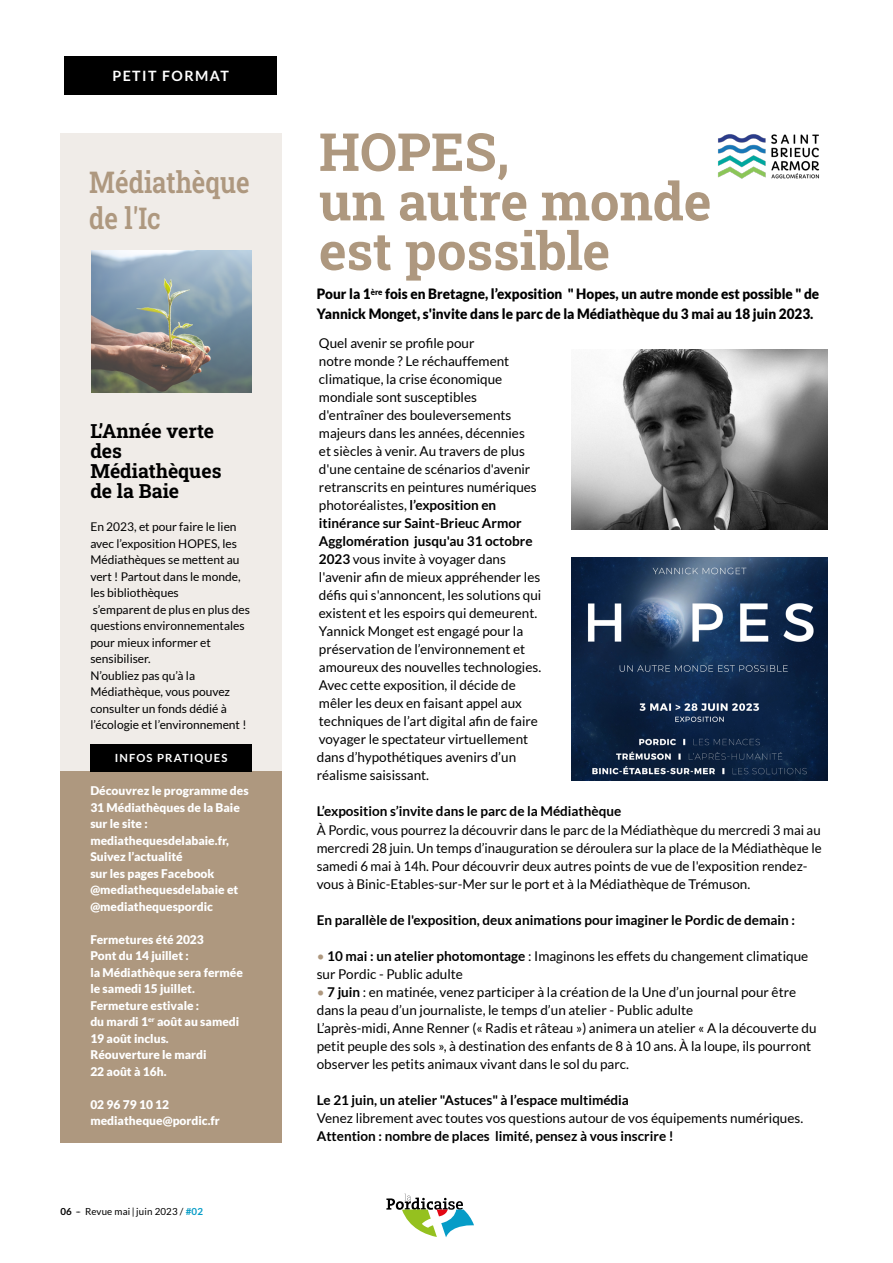
<style>
.page{position:relative;width:893px;height:1263px;background:#fff}
.page>*{position:absolute;margin:0;border:0;box-sizing:border-box;transform-origin:0 0}
.t1{font:52.5px/49.5px "Roboto Slab";color:#ae987f}
.t2{font:30px/36px "Roboto Slab";color:#ae987f;scale:.86 1}
.t3{font:19.5px/20.2px "Roboto Slab";color:#000}
.t4{font:900 14.25px/19.5px "Lato";color:#000;scale:.95 1}
.t5{font:700 14.25px "Lato";letter-spacing:.1em;color:#fff}
.t6{font:13.5px/18px "Lato";color:#000}
.t7{font:700 13.5px "Lato";color:#000}
.t8{font:900 12px/16.5px "Lato";color:#fff}
.t9{font:12px/16.5px "Lato";color:#000}
.t10{font:700 11.25px "Lato";letter-spacing:.1em;color:#fff}
.t11{font:9.75px "Lato";letter-spacing:.015em;color:#000}
.s1{font-weight:700}
.s2{font-weight:700;color:#069cc7}
.s3{color:#ae987f}
</style>
<div class="page">
<div style="left:61px;top:134px;width:221px;height:638px;background:#f0ece8"></div>
<div style="left:61px;top:772px;width:221px;height:371px;background:#ae987f"></div>
<div style="left:64px;top:56px;width:213px;height:38px;background:#000"></div>
<img style="left:92px;top:250px;width:160px;height:143px">
<img style="left:572px;top:350px;width:255px;height:179px">
<div style="left:90px;top:744px;width:162px;height:28px;background:#000"></div>
<img style="left:572px;top:558px;width:255px;height:222px">
<svg style="left:386px;top:1194px;width:88px;height:43px"></svg>
<img style="left:718px;top:134px;width:102px;height:45px">
<p class="t5" style="left:112px;top:68px;width:118px">PETIT FORMAT</p>
<h2 class="t2" style="left:89px;top:163px;width:188px">Médiathèque de l'Ic</h2>
<h3 class="t3" style="left:90px;top:420px;width:133px">L’Année verte des<br>Médiathèques de la Baie</h3>
<p class="t9" style="left:90px;top:519px;width:161px">En 2023, et pour faire le lien avec l’exposition HOPES, les<br>Médiathèques se mettent au vert ! Partout dans le monde, les bibliothèques<br>s’emparent de plus en plus des questions environnementales pour mieux informer et sensibiliser.<br>N’oubliez pas qu’à la<br>Médiathèque, vous pouvez consulter un fonds dédié à l’écologie et l’environnement !</p>
<p class="t10" style="left:115px;top:752px;width:114px">INFOS PRATIQUES</p>
<p class="t8" style="left:90px;top:782px;width:160px">Découvrez le programme des<br>31 Médiathèques de la Baie sur le site : mediathequesdelabaie.fr,<br>Suivez l’actualité<br>sur les pages Facebook @mediathequesdelabaie et @mediathequespordic</p>
<p class="t8" style="left:90px;top:931px;width:154px">Fermetures été 2023<br>Pont du 14 juillet :<br>la Médiathèque sera fermée le samedi 15 juillet.<br>Fermeture estivale :<br>du mardi 1<sup>er</sup> août au samedi<br>19 août inclus.<br>Réouverture le mardi<br>22 août à 16h.</p>
<p class="t8" style="left:90px;top:1096px;width:131px">02 96 79 10 12 mediatheque@pordic.fr</p>
<p class="t11" style="left:61px;top:1206px;width:144px"><span class="s1">06</span> -- Revue mai | juin 2023 / <span class="s2">#02</span></p>
<h1 class="t1" style="left:319px;top:126px;width:394px">HOPES,<br>un autre monde est possible</h1>
<p class="t4" style="left:317px;top:284px;width:530px">Pour la 1<sup>ère</sup> fois en Bretagne, l’exposition " Hopes, un autre monde est possible " de<br>Yannick Monget, s'invite dans le parc de la Médiathèque du 3 mai au 18 juin 2023.</p>
<p class="t6" style="left:317px;top:334px;width:226px">Quel avenir se profile pour<br>notre monde ? Le réchauffement climatique, la crise économique mondiale sont susceptibles d'entraîner des bouleversements majeurs dans les années, décennies<br>et siècles à venir. Au travers de plus d'une centaine de scénarios d'avenir retranscrits en peintures numériques photoréalistes, <span class="s1">l’exposition en itinérance sur Saint-Brieuc Armor Agglomération jusqu'au 31 octobre 2023</span> vous invite à voyager dans l'avenir afin de mieux appréhender les défis qui s'annoncent, les solutions qui existent et les espoirs qui demeurent.<br>Yannick Monget est engagé pour la préservation de l’environnement et amoureux des nouvelles technologies.<br>Avec cette exposition, il décide de mêler les deux en faisant appel aux techniques de l’art digital afin de faire voyager le spectateur virtuellement dans d’hypothétiques avenirs d’un réalisme saisissant.</p>
<p class="t7" style="left:317px;top:804px;width:306px">L’exposition s’invite dans le parc de la Médiathèque</p>
<p class="t6" style="left:317px;top:820px;width:506px">À Pordic, vous pourrez la découvrir dans le parc de la Médiathèque du mercredi 3 mai au mercredi 28 juin. Un temps d’inauguration se déroulera sur la place de la Médiathèque le samedi 6 mai à 14h. Pour découvrir deux autres points de vue de l'exposition rendez&shy;vous à Binic-Etables-sur-Mer sur le port et à la Médiathèque de Trémuson.</p>
<p class="t7" style="left:317px;top:912px;width:480px">En parallèle de l'exposition, deux animations pour imaginer le Pordic de demain :</p>
<p class="t6" style="left:317px;top:946px;width:493px"><span class="s3">•</span> <span class="s1">10 mai : un atelier photomontage</span> : Imaginons les effets du changement climatique sur Pordic - Public adulte</p>
<p class="t6" style="left:317px;top:982px;width:501px"><span class="s3">•</span> <span class="s1">7 juin</span> : en matinée, venez participer à la création de la Une d’un journal pour être dans la peau d’un journaliste, le temps d’un atelier - Public adulte<br>L’après-midi, Anne Renner (« Radis et râteau ») animera un atelier « A la découverte du petit peuple des sols », à destination des enfants de 8 à 10 ans. À la loupe, ils pourront observer les petits animaux vivant dans le sol du parc.</p>
<p class="t7" style="left:317px;top:1092px;width:314px">Le 21 juin, un atelier "Astuces" à l’espace multimédia</p>
<p class="t6" style="left:317px;top:1108px;width:488px">Venez librement avec toutes vos questions autour de vos équipements numériques.</p>
<p class="t7" style="left:317px;top:1128px;width:358px">Attention : nombre de places limité, pensez à vous inscrire !</p>
</div>
